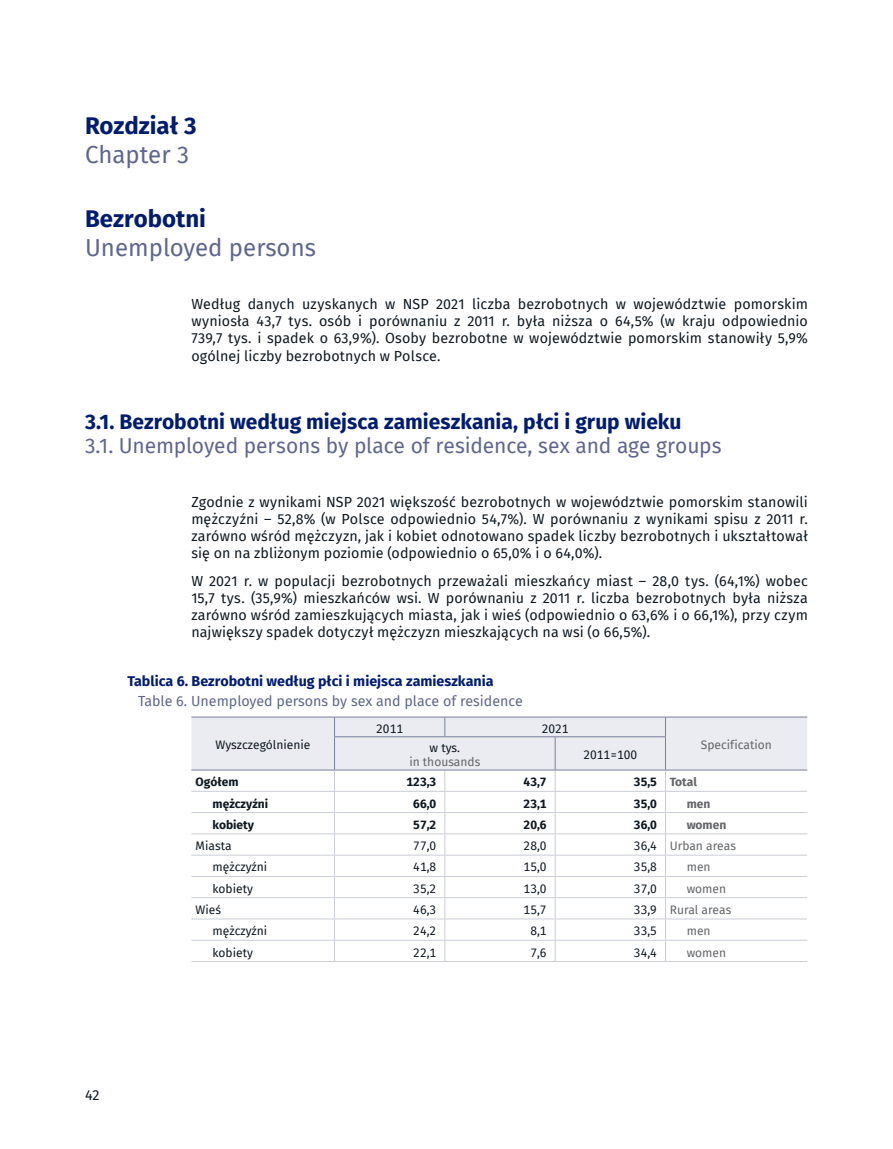
<style>
.page{position:relative;width:893px;height:1149px;background:#fff}
.page>*{position:absolute;margin:0;border:0;box-sizing:border-box;transform-origin:0 0}
.Nagłówek_1_-_EN{font:24px "Fira Sans";color:#5f668e}
.Nagłówek_1_-_PL{font:700 24px "Fira Sans";color:#001c71}
.Nagłówek_2_-_EN{font:21px "Fira Sans";letter-spacing:-.01em;color:#5f668e}
.Nagłówek_2_-_PL{font:700 21px "Fira Sans";color:#001c71}
.Tekst_-_PL{font:14.25px/17.1px "Fira Sans";letter-spacing:.01em;color:#0e1821;text-align:justify}
.tytuł_-_PL{font:700 14.25px "Fira Sans";color:#001c71}
.tytuł_-_EN{font:14.25px "Fira Sans";color:#5f668e}
.dane{font:12px "Fira Sans";color:#0e1821}
.główka_-_PL{font:12px "Fira Sans";color:#0e1821}
.dane_bold{font:700 12px "Fira Sans";letter-spacing:.04em;color:#0e1821}
._3-boczek_-_PL{font:12px "Fira Sans";color:#0e1821}
.główka_-_EN{font:12px "Fira Sans";color:#636568}
._1-boczek_-_EN{font:12px "Fira Sans";color:#636568}
._3-boczek_-_PL-2{font:700 12px "Fira Sans";color:#0e1821}
._3-boczek_-_EN{font:12px "Fira Sans";color:#636568}
._1-boczek_-_PL{font:12px "Fira Sans";color:#0e1821}
._3-boczek_-_EN-2{font:700 12px "Fira Sans";color:#636568}
._1-boczek_-_PL_bold{font:700 12px "Fira Sans";color:#0e1821}
._1-boczek_-_EN_bold{font:700 12px "Fira Sans";color:#636568}
</style>
<div class="page">
<hr style="left:191px;top:960px;width:143px;height:1px;background:#cacdd6">
<hr style="left:334px;top:960px;width:111px;height:1px;background:#cacdd6">
<hr style="left:445px;top:960px;width:110px;height:1px;background:#cacdd6">
<hr style="left:555px;top:960px;width:110px;height:1px;background:#cacdd6">
<hr style="left:665px;top:960px;width:142px;height:1px;background:#cacdd6">
<svg style="left:191px;top:716px;width:616px;height:244px"></svg>
<hr style="left:665px;top:769px;width:142px;height:1px;background:#7a7f9d">
<hr style="left:334px;top:736px;width:111px;height:1px;background:#7a7f9d">
<hr style="left:334px;top:737px;width:1px;height:32px;background:#7a7f9d">
<hr style="left:445px;top:736px;width:110px;height:1px;background:#7a7f9d">
<hr style="left:555px;top:736px;width:111px;height:1px;background:#7a7f9d">
<hr style="left:555px;top:737px;width:1px;height:32px;background:#7a7f9d">
<hr style="left:665px;top:737px;width:1px;height:32px;background:#7a7f9d">
<hr style="left:334px;top:769px;width:111px;height:1px;background:#7a7f9d">
<hr style="left:445px;top:769px;width:110px;height:1px;background:#7a7f9d">
<hr style="left:555px;top:769px;width:110px;height:1px;background:#7a7f9d">
<p class="Nagłówek_1_-_PL" style="left:85px;top:105px;width:113px">Rozdział 3</p>
<p class="Nagłówek_1_-_EN" style="left:85px;top:136px;width:106px">Chapter 3</p>
<p class="Nagłówek_1_-_PL" style="left:85px;top:199px;width:122px">Bezrobotni</p>
<p class="Nagłówek_1_-_EN" style="left:85px;top:229px;width:232px">Unemployed persons</p>
<p class="Tekst_-_PL" style="left:191px;top:295px;width:618px">Według danych uzyskanych w NSP 2021 liczba bezrobotnych w województwie pomorskim wyniosła 43,7 tys. osób i porównaniu z 2011 r. była niższa o 64,5% (w kraju odpowiednio 739,7 tys. i spadek o 63,9%). Osoby bezrobotne w województwie pomorskim stanowiły 5,9% ogólnej liczby bezrobotnych w Polsce.</p>
<p class="Nagłówek_2_-_PL" style="left:85px;top:404px;width:598px">3.1. Bezrobotni według miejsca zamieszkania, płci i grup wieku</p>
<p class="Nagłówek_2_-_EN" style="left:85px;top:430px;width:638px">3.1. Unemployed persons by place of residence, sex and age groups</p>
<p class="Tekst_-_PL" style="left:191px;top:492px;width:618px">Zgodnie z wynikami NSP 2021 większość bezrobotnych w województwie pomorskim stanowili mężczyźni – 52,8% (w Polsce odpowiednio 54,7%). W porównaniu z wynikami spisu z 2011 r. zarówno wśród mężczyzn, jak i kobiet odnotowano spadek liczby bezrobotnych i ukształtował się on na zbliżonym poziomie (odpowiednio o 65,0% i o 64,0%).</p>
<p class="Tekst_-_PL" style="left:191px;top:571px;width:618px">W 2021 r. w populacji bezrobotnych przeważali mieszkańcy miast – 28,0 tys. (64,1%) wobec 15,7 tys. (35,9%) mieszkańców wsi. W porównaniu z 2011 r. liczba bezrobotnych była niższa zarówno wśród zamieszkujących miasta, jak i wieś (odpowiednio o 63,6% i o 66,1%), przy czym największy spadek dotyczył mężczyzn mieszkających na wsi (o 66,5%).</p>
<h1 class="tytuł_-_PL" style="left:128px;top:669px;width:367px">Tablica 6. Bezrobotni według płci i miejsca zamieszkania</h1>
<h1 class="tytuł_-_EN" style="left:138px;top:690px;width:386px">Table 6. Unemployed persons by sex and place of residence</h1>
<p class="główka_-_PL" style="left:215px;top:735px;width:96px">Wyszczególnienie</p>
<p class="główka_-_PL" style="left:376px;top:719px;width:28px">2011</p>
<p class="główka_-_PL" style="left:542px;top:719px;width:28px">2021</p>
<p class="główka_-_PL" style="left:430px;top:738px;width:32px">w tys.</p>
<p class="główka_-_EN" style="left:701px;top:735px;width:72px">Specification</p>
<p class="główka_-_EN" style="left:409px;top:752px;width:72px">in thousands</p>
<p class="główka_-_PL" style="left:583px;top:745px;width:55px">2011=100</p>
<p class="Tekst_-_PL" style="left:85px;top:1085px;width:16px">42</p>
<p class="_1-boczek_-_PL_bold" style="left:196px;top:771px;width:44px">Ogółem</p>
<p class="dane_bold" style="left:407px;top:771px;width:31px">123,3</p>
<p class="dane_bold" style="left:524px;top:771px;width:25px">43,7</p>
<p class="dane_bold" style="left:634px;top:771px;width:25px">35,5</p>
<p class="_1-boczek_-_EN_bold" style="left:670px;top:771px;width:29px">Total</p>
<p class="_3-boczek_-_PL-2" style="left:213px;top:793px;width:57px">mężczyźni</p>
<p class="dane_bold" style="left:413px;top:793px;width:25px">66,0</p>
<p class="dane_bold" style="left:524px;top:793px;width:25px">23,1</p>
<p class="dane_bold" style="left:634px;top:793px;width:25px">35,0</p>
<p class="_3-boczek_-_EN-2" style="left:687px;top:793px;width:25px">men</p>
<p class="_3-boczek_-_PL-2" style="left:213px;top:814px;width:43px">kobiety</p>
<p class="dane_bold" style="left:413px;top:814px;width:25px">57,2</p>
<p class="dane_bold" style="left:524px;top:814px;width:25px">20,6</p>
<p class="dane_bold" style="left:634px;top:814px;width:25px">36,0</p>
<p class="_3-boczek_-_EN-2" style="left:687px;top:814px;width:41px">women</p>
<p class="_1-boczek_-_PL" style="left:196px;top:836px;width:37px">Miasta</p>
<p class="dane" style="left:413px;top:836px;width:25px">77,0</p>
<p class="dane" style="left:524px;top:836px;width:25px">28,0</p>
<p class="dane" style="left:634px;top:836px;width:25px">36,4</p>
<p class="_1-boczek_-_EN" style="left:670px;top:836px;width:68px">Urban areas</p>
<p class="_3-boczek_-_PL" style="left:213px;top:857px;width:56px">mężczyźni</p>
<p class="dane" style="left:413px;top:857px;width:25px">41,8</p>
<p class="dane" style="left:524px;top:857px;width:25px">15,0</p>
<p class="dane" style="left:634px;top:857px;width:25px">35,8</p>
<p class="_3-boczek_-_EN" style="left:687px;top:857px;width:25px">men</p>
<p class="_3-boczek_-_PL" style="left:213px;top:879px;width:42px">kobiety</p>
<p class="dane" style="left:413px;top:879px;width:25px">35,2</p>
<p class="dane" style="left:524px;top:879px;width:25px">13,0</p>
<p class="dane" style="left:634px;top:879px;width:25px">37,0</p>
<p class="_3-boczek_-_EN" style="left:687px;top:879px;width:41px">women</p>
<p class="_1-boczek_-_PL" style="left:196px;top:900px;width:27px">Wieś</p>
<p class="dane" style="left:413px;top:900px;width:25px">46,3</p>
<p class="dane" style="left:524px;top:900px;width:25px">15,7</p>
<p class="dane" style="left:634px;top:900px;width:25px">33,9</p>
<p class="_1-boczek_-_EN" style="left:670px;top:900px;width:63px">Rural areas</p>
<p class="_3-boczek_-_PL" style="left:213px;top:921px;width:56px">mężczyźni</p>
<p class="dane" style="left:413px;top:921px;width:25px">24,2</p>
<p class="dane" style="left:530px;top:921px;width:18px">8,1</p>
<p class="dane" style="left:634px;top:921px;width:25px">33,5</p>
<p class="_3-boczek_-_EN" style="left:687px;top:921px;width:25px">men</p>
<p class="_3-boczek_-_PL" style="left:213px;top:942px;width:42px">kobiety</p>
<p class="dane" style="left:413px;top:942px;width:25px">22,1</p>
<p class="dane" style="left:530px;top:942px;width:18px">7,6</p>
<p class="dane" style="left:634px;top:942px;width:25px">34,4</p>
<p class="_3-boczek_-_EN" style="left:687px;top:942px;width:41px">women</p>
</div>
